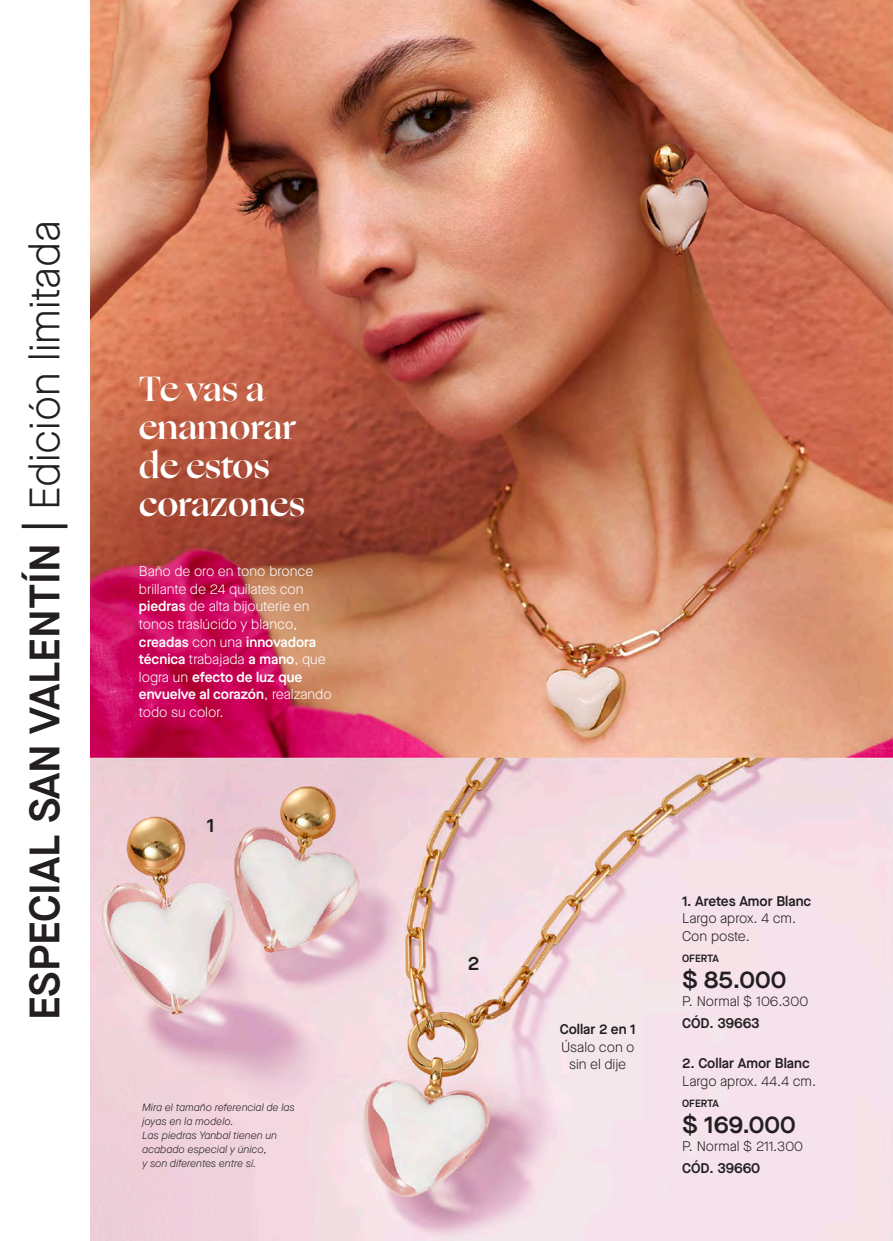
<style>
.page{position:relative;width:893px;height:1241px;background:#fff}
.page>*{position:absolute;margin:0;border:0;box-sizing:border-box;transform-origin:0 0}
.t1{font:600 42.52px "Maison Neue";color:#231f20}
.t2{font:700 35px/38.5px "Ogg";color:#fff}
.t3{font:600 24.32px "Maison Neue";color:#231f20}
.t4{font:600 19.25px "Maison Neue";color:#231f20}
.t5{font:300 14px/17.5px "Maison Neue";color:#fff}
.t6{font:600 14px "Maison Neue";color:#231f20}
.t7{font:300 14px/17.5px "Maison Neue";color:#231f20}
.t8{font:300 13.83px "Maison Neue";color:#231f20}
.t9{font:italic 300 10.5px/14px "Maison Neue";color:#231f20}
.t10{font:600 10.5px "Maison Neue";color:#231f20}
.s1{font-weight:300}
.s2{font-weight:600}
</style>
<div class="page">
<img style="left:90px;top:0;width:803px;height:1240px">
<h1 class="t1" style="left:15px;top:1020px;width:801px;rotate:-90deg">ESPECIAL SAN VALENTÍN | <span class="s1">Edición limitada</span></h1>
<h2 class="t2" style="left:139px;top:369px;width:167px">Te vas a enamorar de estos corazones</h2>
<p class="t5" style="left:139px;top:562px;width:194px">Baño de oro en tono bronce brillante de 24 quilates con <span class="s2">piedras</span> de alta bijouterie en tonos traslúcido y blanco, <span class="s2">creadas</span> con una <span class="s2">innovadora técnica</span> trabajada <span class="s2">a mano</span>, que logra un <span class="s2">efecto de luz que envuelve al corazón</span>, realzando todo su color.</p>
<h3 class="t4" style="left:207px;top:811px;width:9px">1</h3>
<p class="t9" style="left:142px;top:1100px;width:154px">Mira el tamaño referencial de las joyas en la modelo.<br>Las piedras Yanbal tienen un acabado especial y único,<br>y son diferentes entre sí.</p>
<h3 class="t4" style="left:468px;top:949px;width:13px">2</h3>
<p class="t6" style="left:560px;top:1019px;width:78px">Collar 2 en 1</p>
<p class="t7" style="left:561px;top:1037px;width:75px;text-align:center">Úsalo con o sin el dije</p>
<p class="t6" style="left:682px;top:891px;width:131px">1. Aretes Amor Blanc</p>
<p class="t7" style="left:682px;top:909px;width:116px">Largo aprox. 4 cm.<br>Con poste.</p>
<p class="t10" style="left:682px;top:951px;width:38px">OFERTA</p>
<h3 class="t3" style="left:682px;top:962px;width:106px">$ 85.000</h3>
<p class="t8" style="left:682px;top:991px;width:128px">P. Normal $ 106.300</p>
<p class="t6" style="left:682px;top:1013px;width:79px">CÓD. 39663</p>
<p class="t6" style="left:682px;top:1053px;width:129px">2. Collar Amor Blanc</p>
<p class="t7" style="left:682px;top:1071px;width:135px">Largo aprox. 44.4 cm.</p>
<p class="t10" style="left:682px;top:1095px;width:38px">OFERTA</p>
<h3 class="t3" style="left:682px;top:1107px;width:115px">$ 169.000</h3>
<p class="t8" style="left:682px;top:1136px;width:123px">P. Normal $ 211.300</p>
<p class="t6" style="left:682px;top:1158px;width:79px">CÓD. 39660</p>
</div>
